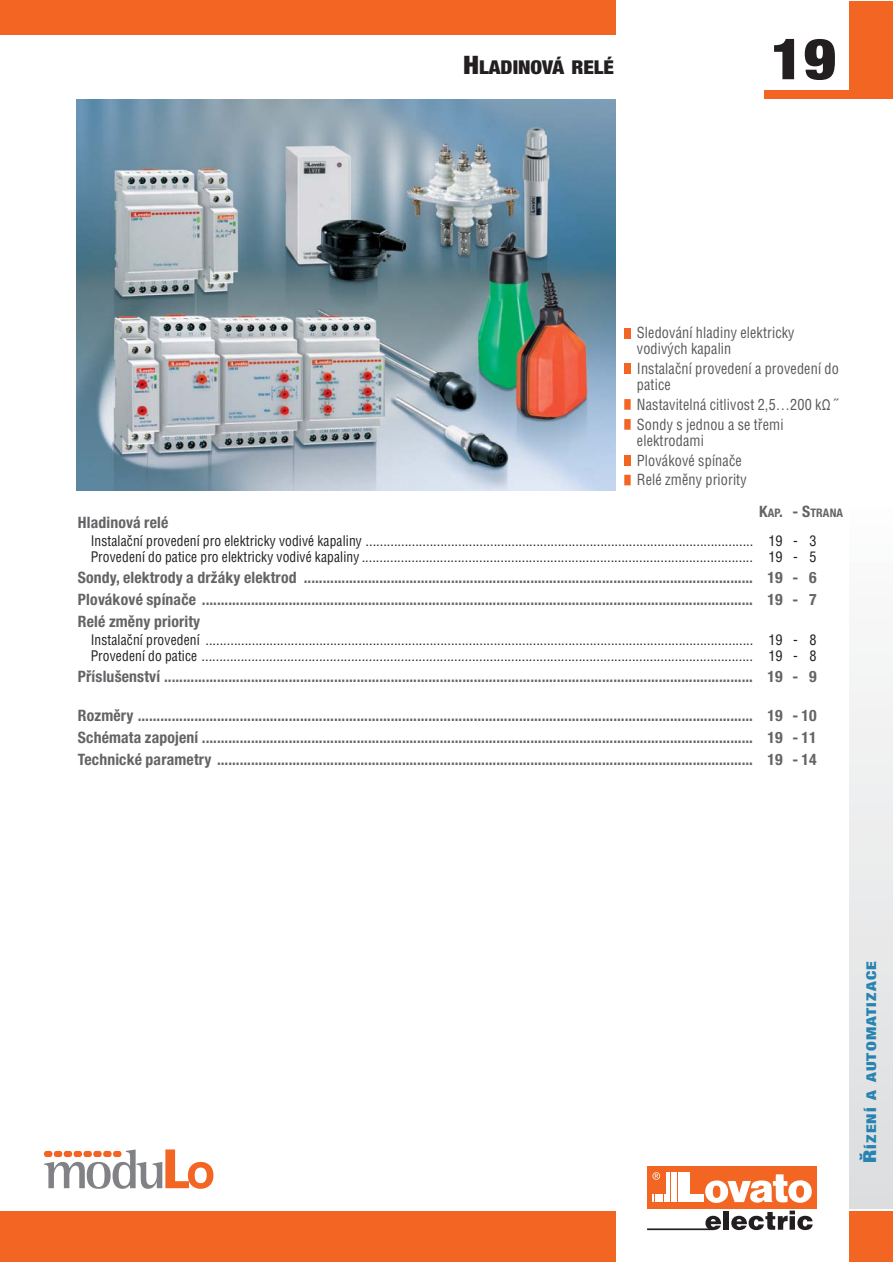
<style>
.page{position:relative;width:893px;height:1263px;background:#fff}
.page>*{position:absolute;margin:0;border:0;box-sizing:border-box;transform-origin:0 0}
.t1{font:900 condensed 56.85px "Helvetica Neue LT Pro";color:#231f20;scale:1.1 1}
.t2{font:900 condensed 19.05px "Helvetica Neue LT Pro";color:#231f20;scale:1.1 1}
.t3{font:700 condensed 15.75px/22px "Helvetica Neue LT Pro";letter-spacing:.01em;color:#636466;text-align:justify}
.t4{font:condensed 15px/20px "Helvetica CE";letter-spacing:.01em;color:#58595b;scale:.95 1}
.t5{font:condensed 14.25px/16.5px "Helvetica CE";letter-spacing:.01em;color:#231f20;scale:.95 1}
.t6{font:900 condensed 13.5px "Helvetica Neue LT Pro";letter-spacing:.065em;color:#2883b0;scale:1.3 1}
.t7{font:700 condensed 11.85px "Helvetica Neue LT Pro";letter-spacing:.015em;color:#636466}
.s1{font-size:25.5px}
.s2{font-family:"Arial Narrow";font-stretch:normal}
.s3{font-size:15.75px}
.s4{font-size:18px}
</style>
<div class="page">
<div style="left:0;top:1px;width:616px;height:34px;background:#f26522"></div>
<div style="left:849px;top:1px;width:44px;height:98px;background:#f26522"></div>
<div style="left:764px;top:90px;width:96px;height:9px;background:#f26522"></div>
<div style="left:624px;top:328px;width:7px;height:10px;background:#f26522"></div>
<div style="left:624px;top:363px;width:7px;height:11px;background:#f26522"></div>
<div style="left:624px;top:399px;width:7px;height:11px;background:#f26522"></div>
<div style="left:624px;top:419px;width:7px;height:11px;background:#f26522"></div>
<div style="left:624px;top:455px;width:7px;height:10px;background:#f26522"></div>
<div style="left:624px;top:475px;width:7px;height:10px;background:#f26522"></div>
<img style="left:76px;top:100px;width:540px;height:390px">
<div style="left:0;top:1211px;width:616px;height:51px;background:#f26522"></div>
<div style="left:849px;top:1211px;width:44px;height:51px;background:#f26522"></div>
<div style="left:647px;top:1166px;width:170px;height:43px;background:#f26522"></div>
<svg style="left:653px;top:1195px;width:12px;height:7px"></svg>
<hr style="left:666px;top:1172px;width:2px;height:30px;background:#fff">
<hr style="left:669px;top:1172px;width:1px;height:30px;background:#fff">
<hr style="left:671px;top:1172px;width:1px;height:30px;background:#fff">
<hr style="left:673px;top:1172px;width:2px;height:30px;background:#fff">
<hr style="left:676px;top:1172px;width:1px;height:30px;background:#fff">
<div style="left:678px;top:1172px;width:12px;height:30px;background:#fff"></div>
<div style="left:678px;top:1195px;width:26px;height:7px;background:#fff"></div>
<svg style="left:652px;top:1172px;width:8px;height:8px"></svg>
<svg style="left:705px;top:1174px;width:107px;height:29px"></svg>
<svg style="left:705px;top:1216px;width:16px;height:14px"></svg>
<div style="left:723px;top:1211px;width:6px;height:19px;background:#231f20"></div>
<svg style="left:731px;top:1211px;width:82px;height:19px"></svg>
<hr style="left:647px;top:1228px;width:66px;height:2px;background:#231f20">
<div style="left:849px;top:502px;width:44px;height:707px;background:linear-gradient(to bottom,#fcfcfd,#dcddde)"></div>
<svg style="left:44px;top:1149px;width:169px;height:40px"></svg>
<div style="left:44px;top:1151px;width:8px;height:6px;background:#f26522;border-radius:3px"></div>
<div style="left:54px;top:1151px;width:8px;height:6px;background:#f26522;border-radius:3px"></div>
<div style="left:64px;top:1151px;width:8px;height:6px;background:#f26522;border-radius:3px"></div>
<div style="left:74px;top:1151px;width:8px;height:6px;background:#f26522;border-radius:3px"></div>
<div style="left:83px;top:1151px;width:9px;height:6px;background:#f26522;border-radius:3px"></div>
<div style="left:93px;top:1151px;width:9px;height:6px;background:#f26522;border-radius:3px"></div>
<div style="left:103px;top:1151px;width:9px;height:6px;background:#f26522;border-radius:3px"></div>
<div style="left:113px;top:1151px;width:8px;height:6px;background:#f26522;border-radius:3px"></div>
<p class="t2" style="left:463px;top:57px;width:139px"><span class="s1">H</span>LADINOVÁ RELÉ</p>
<h1 class="t1" style="left:771px;top:26px;width:61px">19</h1>
<p class="t4" style="left:637px;top:326px;width:167px;line-height:15.8px">Sledování hladiny elektricky vodivých kapalin</p>
<p class="t4" style="left:637px;top:362px;width:214px;line-height:15.8px">Instalační provedení a provedení do patice</p>
<p class="t4" style="left:637px;top:395px;width:213px">Nastavitelná citlivost 2,5…200 k<span class="s2">Ω</span> ˝<br>Sondy s jednou a se třemi</p>
<p class="t4" style="left:637px;top:431px;width:117px">elektrodami<br>Plovákové spínače<br>Relé změny priority</p>
<p class="t7" style="left:759px;top:506px;width:86px"><span class="s3">K</span>AP<span class="s3">. - S</span>TRANA</p>
<p class="t3" style="left:78px;top:512px;width:92px">Hladinová relé</p>
<p class="t5" style="left:91px;top:533px;width:766px">Instalační provedení pro elektricky vodivé kapaliny ............................................................................................................. 19 - 3<br>Provedení do patice pro elektricky vodivé kapaliny .............................................................................................................. 19 - 5</p>
<p class="t3" style="left:78px;top:567px;width:740px">Sondy, elektrody a držáky elektrod ....................................................................................................................... 19 - 6<br>Plovákové spínače .................................................................................................................................................. 19 - 7<br>Relé změny priority</p>
<p class="t5" style="left:91px;top:632px;width:766px">Instalační provedení .......................................................................................................................................................... 19 - 8<br>Provedení do patice ........................................................................................................................................................... 19 - 8</p>
<p class="t3" style="left:78px;top:666px;width:740px">Příslušenství ............................................................................................................................................................ 19 - 9</p>
<p class="t3" style="left:78px;top:704px;width:740px">Rozměry ................................................................................................................................................................... 19 - 10<br>Schémata zapojení .................................................................................................................................................. 19 - 11<br>Technické parametry .............................................................................................................................................. 19 - 14</p>
<p class="t6" style="left:863px;top:1163px;width:157px;rotate:-90deg"><span class="s4">Ř</span>ÍZENÍ A AUTOMATIZACE</p>
</div>
